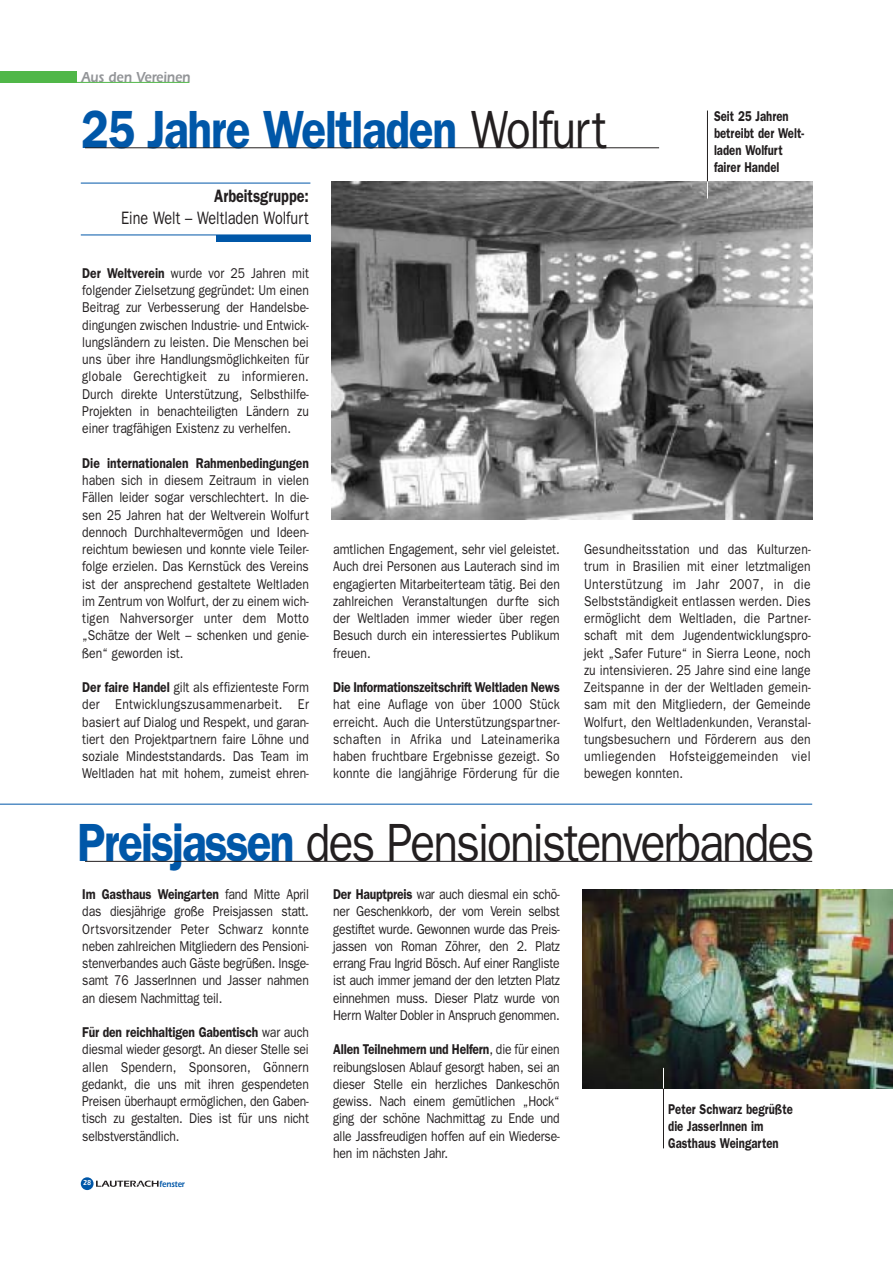
<style>
.page{position:relative;width:893px;height:1263px;background:#fff}
.page>*{position:absolute;margin:0;border:0;box-sizing:border-box;transform-origin:0 0}
.t1{font:54px "Franklin Gothic";letter-spacing:-.04em;color:#231f20;scale:.85 1}
.t2{font:600 54px "Franklin Gothic";letter-spacing:-.03em;color:#0057a8;scale:.85 1}
.t3{font:18px "Franklin Gothic";color:#231f20;scale:.8 1}
.t4{font:600 18px "Franklin Gothic";color:#231f20;scale:.8 1}
.t5{font:600 15px "Itc Eras";color:#939598;scale:.85 1}
.t6{font:14.25px/17.2px "Franklin Gothic";color:#231f20;text-align:justify;scale:.85 1}
.t7{font:600 14.25px/17.1px "Franklin Gothic";color:#231f20;scale:.8 1}
.t8{font:600 14.25px "Franklin Gothic";color:#231f20;scale:.85 1}
.t9{font:600 9px "Itc Eras";color:#0057a8;scale:.85 1}
.t10{font:600 7.5px "Itc Eras";color:#fff;scale:.85 1}
.s1{font-weight:400;color:#231f20}
.s2{font-weight:600}
.s3{font-weight:600;color:#0057a8}
</style>
<div class="page">
<hr style="left:81px;top:183px;width:229px;height:1px;background:#0057a8">
<hr style="left:81px;top:235px;width:229px;height:1px;background:#0057a8">
<div style="left:216px;top:235px;width:94px;height:7px;background:#0057a8"></div>
<hr style="left:85px;top:148px;width:574px;height:1px;background:#231f20">
<hr style="left:85px;top:861px;width:727px;height:1px;background:#231f20">
<img style="left:583px;top:890px;width:310px;height:199px">
<img style="left:332px;top:182px;width:480px;height:337px">
<div style="left:81px;top:1177px;width:13px;height:13px;background:#0057a8;border-radius:50%"></div>
<svg style="left:96px;top:1180px;width:63px;height:7px"></svg>
<div style="left:0;top:72px;width:77px;height:11px;background:#50b748"></div>
<hr style="left:75px;top:82px;width:114px;height:1px;background:#50b748">
<hr style="left:707px;top:111px;width:1px;height:88px;background:#231f20">
<svg style="left:707px;top:181px;width:1px;height:18px"></svg>
<hr style="left:0;top:804px;width:812px;height:1px;background:#0057a8">
<hr style="left:663px;top:1089px;width:1px;height:59px;background:#231f20">
<svg style="left:663px;top:1068px;width:1px;height:20px"></svg>
<p class="t5" style="left:82px;top:72px;width:130px">Aus den Vereinen</p>
<h1 class="t2" style="left:81px;top:111px;width:620px">25 Jahre Weltladen <span class="s1">Wolfurt</span></h1>
<p class="t4" style="left:214px;top:190px;width:120px">Arbeitsgruppe:</p>
<p class="t3" style="left:121px;top:212px;width:236px">Eine Welt – Weltladen Wolfurt</p>
<p class="t7" style="left:714px;top:108px;width:114px">Seit 25 Jahren betreibt der Welt&shy;laden Wolfurt fairer Handel</p>
<p class="t6" style="left:82px;top:266px;width:268px"><span class="s2">Der Weltverein</span> wurde vor 25 Jahren mit folgender Zielsetzung gegründet: Um einen Beitrag zur Verbesserung der Handelsbe&shy;dingungen zwischen Industrie- und Entwick&shy;lungsländern zu leisten. Die Menschen bei uns über ihre Handlungsmöglichkeiten für globale Gerechtigkeit zu informieren.<br>Durch direkte Unterstützung, Selbsthilfe-Projekten in benachteiligten Ländern zu einer tragfähigen Existenz zu verhelfen.</p>
<p class="t8" style="left:82px;top:458px;width:268px">Die internationalen Rahmenbedingungen</p>
<p class="t6" style="left:82px;top:473px;width:268px">haben sich in diesem Zeitraum in vielen Fällen leider sogar verschlechtert. In die&shy;sen 25 Jahren hat der Weltverein Wolfurt dennoch Durchhaltevermögen und Ideen&shy;reichtum bewiesen und konnte viele Teiler&shy;folge erzielen. Das Kernstück des Vereins ist der ansprechend gestaltete Weltladen im Zentrum von Wolfurt, der zu einem wich&shy;tigen Nahversorger unter dem Motto „Schätze der Welt – schenken und genie&shy;ßen“ geworden ist.</p>
<p class="t6" style="left:82px;top:680px;width:268px"><span class="s2">Der faire Handel</span> gilt als effizienteste Form der Entwicklungszusammenarbeit. Er basiert auf Dialog und Respekt, und garan&shy;tiert den Projektpartnern faire Löhne und soziale Mindeststandards. Das Team im Weltladen hat mit hohem, zumeist ehren-</p>
<p class="t6" style="left:333px;top:542px;width:268px">amtlichen Engagement, sehr viel geleistet.<br>Auch drei Personen aus Lauterach sind im engagierten Mitarbeiterteam tätig. Bei den zahlreichen Veranstaltungen durfte sich der Weltladen immer wieder über regen Besuch durch ein interessiertes Publikum freuen.</p>
<p class="t8" style="left:333px;top:682px;width:268px">Die Informationszeitschrift Weltladen News</p>
<p class="t6" style="left:333px;top:697px;width:268px">hat eine Auflage von über 1000 Stück erreicht. Auch die Unterstützungspartner&shy;schaften in Afrika und Lateinamerika haben fruchtbare Ergebnisse gezeigt. So konnte die langjährige Förderung für die</p>
<p class="t6" style="left:584px;top:542px;width:268px">Gesundheitsstation und das Kulturzen&shy;trum in Brasilien mit einer letztmaligen Unterstützung im Jahr 2007, in die Selbstständigkeit entlassen werden. Dies ermöglicht dem Weltladen, die Partner&shy;schaft mit dem Jugendentwicklungspro&shy;jekt „Safer Future“ in Sierra Leone, noch zu intensivieren. 25 Jahre sind eine lange Zeitspanne in der der Weltladen gemein&shy;sam mit den Mitgliedern, der Gemeinde Wolfurt, den Weltladenkunden, Veranstal&shy;tungsbesuchern und Förderern aus den umliegenden Hofsteiggemeinden viel bewegen konnten.</p>
<h1 class="t1" style="left:77px;top:824px;width:869px"><span class="s3">Preisjassen</span> des Pensionistenverbandes</h1>
<p class="t6" style="left:82px;top:887px;width:268px"><span class="s2">Im Gasthaus Weingarten</span> fand Mitte April das diesjährige große Preisjassen statt.<br>Ortsvorsitzender Peter Schwarz konnte neben zahlreichen Mitgliedern des Pensioni&shy;stenverbandes auch Gäste begrüßen. Insge&shy;samt 76 JasserInnen und Jasser nahmen an diesem Nachmittag teil.</p>
<p class="t6" style="left:82px;top:1025px;width:268px"><span class="s2">Für den reichhaltigen Gabentisch</span> war auch diesmal wieder gesorgt. An dieser Stelle sei allen Spendern, Sponsoren, Gönnern gedankt, die uns mit ihren gespendeten Preisen überhaupt ermöglichen, den Gaben&shy;tisch zu gestalten. Dies ist für uns nicht selbstverständlich.</p>
<p class="t10" style="left:83px;top:1180px;width:11px">28</p>
<p class="t9" style="left:160px;top:1181px;width:31px">fenster</p>
<p class="t6" style="left:333px;top:887px;width:268px"><span class="s2">Der Hauptpreis</span> war auch diesmal ein schö&shy;ner Geschenkkorb, der vom Verein selbst gestiftet wurde. Gewonnen wurde das Preis&shy;jassen von Roman Zöhrer, den 2. Platz errang Frau Ingrid Bösch. Auf einer Rangliste ist auch immer jemand der den letzten Platz einnehmen muss. Dieser Platz wurde von Herrn Walter Dobler in Anspruch genommen.</p>
<p class="t6" style="left:333px;top:1042px;width:268px"><span class="s2">Allen Teilnehmern und Helfern</span>, die für einen reibungslosen Ablauf gesorgt haben, sei an dieser Stelle ein herzliches Dankeschön gewiss. Nach einem gemütlichen „Hock“ ging der schöne Nachmittag zu Ende und alle Jassfreudigen hoffen auf ein Wiederse&shy;hen im nächsten Jahr.</p>
<p class="t7" style="left:668px;top:1101px;width:157px">Peter Schwarz begrüßte die JasserInnen im<br>Gasthaus Weingarten</p>
</div>
